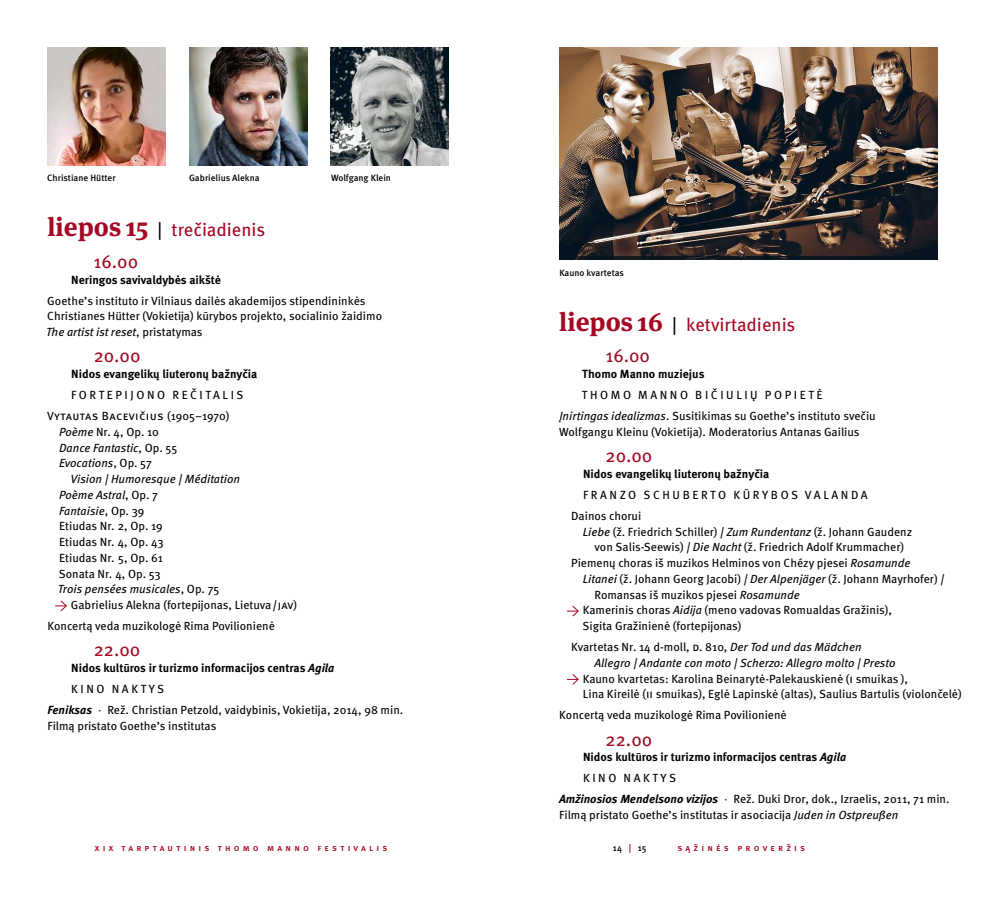
<style>
.page{position:relative;width:1008px;height:898px;background:#fff}
.page>*{position:absolute;margin:0;border:0;box-sizing:border-box;transform-origin:0 0}
.t1{font:18.3px/31.5px "Meta Pro";color:#a50724}
.t2{font:11.85px/15.8px "Meta Pro";color:#000}
.t3{font:700 11.85px "Meta Pro";color:#000}
.t4{font:italic 11.85px/15.8px "Meta Pro";color:#000}
.t5{font:11.85px/21px "Meta Pro";letter-spacing:.22em;color:#000}
.t6{font:11.85px/21px "Meta Pro";letter-spacing:.07em;color:#000}
.t7{font:500 9.15px "Meta Pro";color:#000}
.t8{font:500 9.15px "Meta Pro";letter-spacing:.345em;color:#a50724}
.s1{font-family:"Meta Serif Pro";font-weight:700;font-size:26.25px}
.s2{color:#000}
.s3{font-style:italic}
.s4{font-style:normal}
.s5{font-weight:700;font-style:italic}
.s6{color:#a50724}
</style>
<div class="page">
<img style="left:47px;top:47px;width:118px;height:118px">
<svg style="left:55px;top:600px;width:12px;height:12px"></svg>
<svg style="left:567px;top:606px;width:12px;height:11px"></svg>
<svg style="left:567px;top:674px;width:12px;height:11px"></svg>
<img style="left:559px;top:47px;width:378px;height:213px">
<img style="left:189px;top:47px;width:118px;height:118px">
<img style="left:331px;top:47px;width:118px;height:118px">
<p class="t7" style="left:47px;top:172px;width:70px">Christiane Hütter</p>
<p class="t7" style="left:189px;top:172px;width:72px">Gabrielius Alekna</p>
<p class="t7" style="left:331px;top:172px;width:61px">Wolfgang Klein</p>
<h1 class="t1" style="left:94px;top:215px;width:173px;text-indent:-46px"><span class="s1">liepos 15</span> <span class="s2">|</span> trečiadienis<br>16.00</h1>
<p class="t3" style="left:71px;top:272px;width:151px">Neringos savivaldybės aikštė</p>
<p class="t2" style="left:46px;top:293px;width:338px">Goethe’s instituto ir Vilniaus dailės akademijos stipendininkės<br>Christianes Hütter (Vokietija) kūrybos projekto, socialinio žaidimo<br><span class="s3">The artist ist reset</span>, pristatymas</p>
<h1 class="t1" style="left:94px;top:341px;width:48px">20.00</h1>
<p class="t3" style="left:71px;top:366px;width:188px">Nidos evangelikų liuteronų bažnyčia</p>
<p class="t6" style="left:47px;top:385px;width:198px;text-indent:24px">FORTEPIJONO REČITALIS<br>Vytautas Bacevičius (1905–1970)</p>
<p class="t4" style="left:59px;top:424px;width:120px">Poème <span class="s4">Nr. 4, Op. 10<br></span>Dance Fantastic<span class="s4">, Op. 55<br></span>Evocations<span class="s4">, Op. 57</span></p>
<p class="t2" style="left:58px;top:471px;width:184px;text-indent:12px"><span class="s3">Vision | Humoresque | Méditation<br>Poème Astral</span>, Op. 7<br><span class="s3">Fantaisie</span>, Op. 39<br>Etiudas Nr. 2, Op. 19<br>Etiudas Nr. 4, Op. 43<br>Etiudas Nr. 5, Op. 61<br>Sonata Nr. 4, Op. 53<br><span class="s3">Trois pensées musicales</span>, Op. 75</p>
<p class="t2" style="left:47px;top:595px;width:251px;line-height:21px;text-indent:23px">Gabrielius Alekna (fortepijonas, Lietuva<span class="s3">|</span>jav)<br>Koncertą veda muzikologė Rima Povilionienė</p>
<h1 class="t1" style="left:94px;top:635px;width:48px">22.00</h1>
<p class="t3" style="left:71px;top:660px;width:265px">Nidos kultūros ir turizmo informacijos centras <span class="s3">Agila</span></p>
<p class="t5" style="left:71px;top:679px;width:95px">KINO NAKTYS</p>
<p class="t2" style="left:47px;top:702px;width:357px"><span class="s5">Feniksas</span> <span class="s6">∧</span> Rež. Christian Petzold, vaidybinis, Vokietija, 2014, 98 min.</p>
<p class="t2" style="left:47px;top:718px;width:171px">Filmą pristato Goethe’s institutas</p>
<p class="t7" style="left:559px;top:267px;width:66px">Kauno kvartetas</p>
<h1 class="t1" style="left:605px;top:309px;width:192px;text-indent:-46px"><span class="s1">liepos 16</span> <span class="s2">|</span> ketvirtadienis<br>16.00</h1>
<p class="t3" style="left:582px;top:366px;width:124px">Thomo Manno muziejus</p>
<p class="t5" style="left:559px;top:385px;width:318px;text-indent:23px">THOMO MANNO BIČIULIŲ POPIETĖ<br><span class="s3">Įnirtingas idealizmas</span>. Susitikimas su Goethe’s instituto svečiu</p>
<p class="t2" style="left:559px;top:424px;width:302px">Wolfgangu Kleinu (Vokietija). Moderatorius Antanas Gailius</p>
<h1 class="t1" style="left:606px;top:440px;width:48px">20.00</h1>
<p class="t3" style="left:583px;top:466px;width:188px">Nidos evangelikų liuteronų bažnyčia</p>
<p class="t5" style="left:571px;top:485px;width:298px;text-indent:12px">FRANZO SCHUBERTO KŪRYBOS VALANDA<br>Dainos chorui</p>
<p class="t2" style="left:583px;top:524px;width:331px"><span class="s3">Liebe</span> (ž. Friedrich Schiller) <span class="s3">| Zum Rundentanz</span> (ž. Johann Gaudenz</p>
<p class="t2" style="left:595px;top:540px;width:311px">von Salis-Seewis) <span class="s3">| Die Nacht</span> (ž. Friedrich Adolf Krummacher)</p>
<p class="t2" style="left:571px;top:555px;width:341px">Piemenų choras iš muzikos Helminos von Chézy pjesei <span class="s3">Rosamunde</span></p>
<p class="t2" style="left:583px;top:571px;width:363px"><span class="s3">Litanei</span> (ž. Johann Georg Jacobi) <span class="s3">| Der Alpenjäger</span> (ž. Johann Mayrhofer) <span class="s3">|</span></p>
<p class="t2" style="left:595px;top:587px;width:207px">Romansas iš muzikos pjesei <span class="s3">Rosamunde</span></p>
<p class="t2" style="left:583px;top:603px;width:311px">Kamerinis choras <span class="s3">Aidija</span> (meno vadovas Romualdas Gražinis),</p>
<p class="t2" style="left:583px;top:618px;width:161px">Sigita Gražinienė (fortepijonas)</p>
<p class="t4" style="left:595px;top:639px;width:302px;text-indent:-23px"><span class="s4">Kvartetas Nr. 14 d-moll, D. 810,</span> Der Tod und das Mädchen<br>Allegro | Andante con moto | Scherzo: Allegro molto | Presto</p>
<p class="t2" style="left:583px;top:671px;width:380px">Kauno kvartetas: Karolina Beinarytė-Palekauskienė (I smuikas ),<br>Lina Kireilė (II smuikas), Eglė Lapinskė (altas), Saulius Bartulis (violončelė)</p>
<p class="t2" style="left:559px;top:708px;width:229px">Koncertą veda muzikologė Rima Povilionienė</p>
<h1 class="t1" style="left:606px;top:724px;width:48px">22.00</h1>
<p class="t3" style="left:583px;top:750px;width:265px">Nidos kultūros ir turizmo informacijos centras <span class="s3">Agila</span></p>
<p class="t5" style="left:583px;top:768px;width:95px">KINO NAKTYS</p>
<p class="t2" style="left:559px;top:792px;width:392px"><span class="s5">Amžinosios Mendelsono vizijos</span> <span class="s6">∧</span> Rež. Duki Dror, dok., Izraelis, 2011, 71 min.</p>
<p class="t2" style="left:559px;top:807px;width:341px">Filmą pristato Goethe’s institutas ir asociacija <span class="s3">Juden in Ostpreußen</span></p>
<p class="t8" style="left:95px;top:842px;width:14px">X Ix</p>
<p class="t8" style="left:121px;top:842px;width:268px">tarptautinis Thomo M anno festivalis</p>
<p class="t7" style="left:613px;top:842px;width:35px">14 <span class="s6">|</span> 15</p>
<p class="t8" style="left:677px;top:842px;width:129px">sąžinės proveržis</p>
</div>
